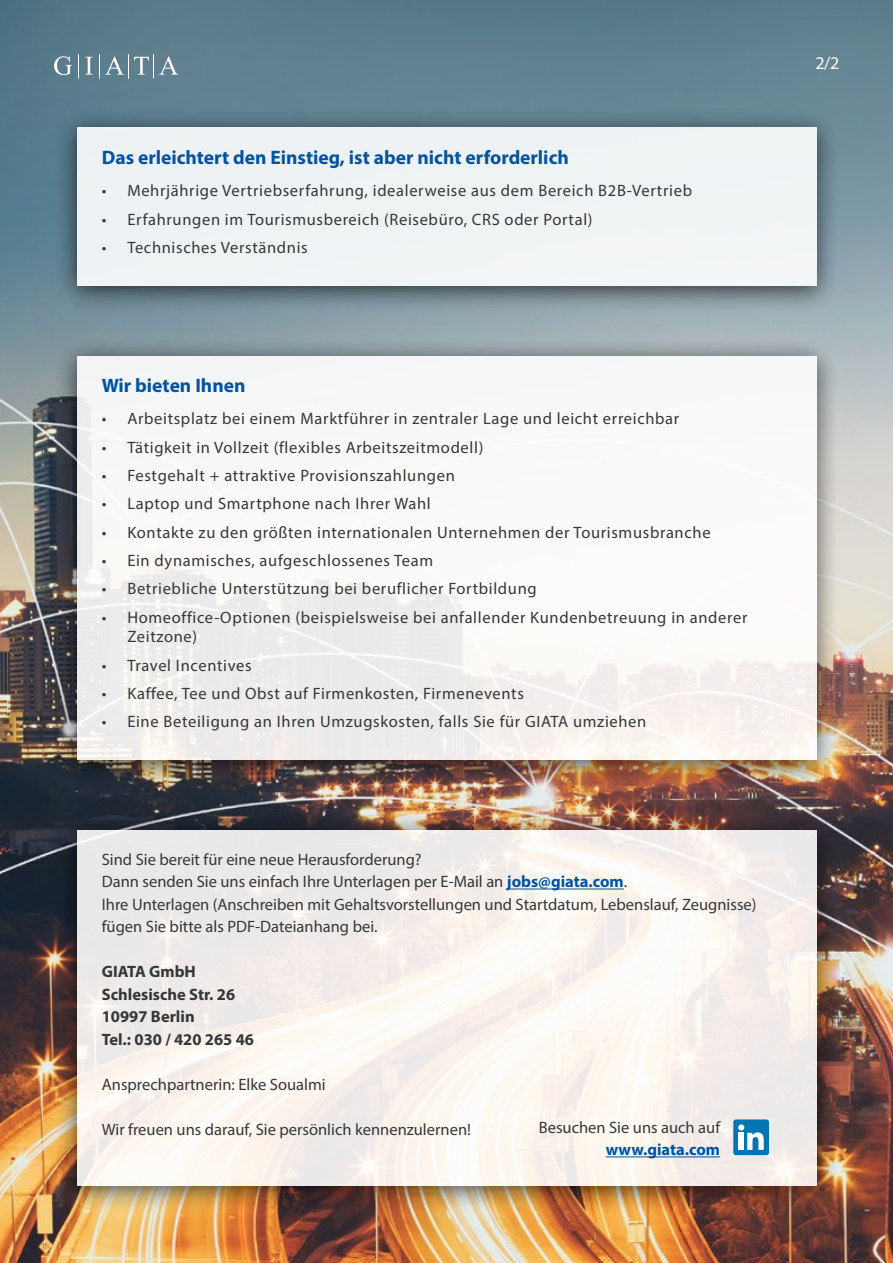
<style>
.page{position:relative;width:893px;height:1263px;background:#fff}
.page>*{position:absolute;margin:0;border:0;box-sizing:border-box;transform-origin:0 0}
.t1{font:700 19.5px "Myriad Pro";color:#0053a1}
.t2{font:18px "Myriad Pro";color:#fff}
.t3{font:16.5px/19.8px "Myriad Pro";letter-spacing:.04em;color:#363738}
.t4{font:16.5px/22.5px "Myriad Pro";color:#363738}
.t5{font:700 16.5px/22.5px "Myriad Pro";color:#363738}
.t6{font:700 16.5px "Myriad Pro";color:#0053a1}
.s1{font-weight:700;color:#0053a1}
</style>
<div class="page">
<img style="left:0;top:0;width:893px;height:1263px">
<svg style="left:54px;top:56px;width:18px;height:19px"></svg>
<svg style="left:78px;top:54px;width:1px;height:25px"></svg>
<svg style="left:85px;top:57px;width:8px;height:18px"></svg>
<svg style="left:99px;top:54px;width:79px;height:25px;background:#7792a0"></svg>
<div style="left:53px;top:108px;width:786px;height:206px;background:#000;opacity:.75"></div>
<div style="left:77px;top:128px;width:739px;height:158px;background:#f0f3f4"></div>
<div style="left:53px;top:337px;width:786px;height:451px;background:#000;opacity:.75"></div>
<div style="left:77px;top:356px;width:739px;height:404px;background:linear-gradient(to right,#f2f1f1,#fbf9f8)"></div>
<div style="left:53px;top:811px;width:786px;height:401px;background:#000;opacity:.75"></div>
<svg style="left:77px;top:830px;width:739px;height:355px"></svg>
<hr style="left:507px;top:888px;width:117px;height:1px;background:#0053a1">
<hr style="left:606px;top:1156px;width:114px;height:1px;background:#0053a1">
<div style="left:733px;top:1119px;width:36px;height:36px;background:#0075b2;border-radius:3px"></div>
<svg style="left:738px;top:1124px;width:26px;height:26px"></svg>
<h3 class="t1" style="left:102px;top:145px;width:469px">Das erleichtert den Einstieg, ist aber nicht erforderlich</h3>
<p class="t3" style="left:102px;top:181px;width:592px">• Mehrjährige Vertriebserfahrung, idealerweise aus dem Bereich B2B-Vertrieb</p>
<p class="t3" style="left:102px;top:209px;width:492px">• Erfahrungen im Tourismusbereich (Reisebüro, CRS oder Portal)</p>
<p class="t3" style="left:102px;top:237px;width:207px">• Technisches Verständnis</p>
<h3 class="t1" style="left:102px;top:373px;width:145px">Wir bieten Ihnen</h3>
<p class="t3" style="left:102px;top:409px;width:579px">• Arbeitsplatz bei einem Marktführer in zentraler Lage und leicht erreichbar</p>
<p class="t3" style="left:102px;top:437px;width:383px">• Tätigkeit in Vollzeit (flexibles Arbeitszeitmodell)</p>
<p class="t3" style="left:102px;top:465px;width:354px">• Festgehalt + attraktive Provisionszahlungen</p>
<p class="t3" style="left:102px;top:494px;width:331px">• Laptop und Smartphone nach Ihrer Wahl</p>
<p class="t3" style="left:102px;top:522px;width:610px">• Kontakte zu den größten internationalen Unternehmen der Tourismusbranche</p>
<p class="t3" style="left:102px;top:550px;width:333px">• Ein dynamisches, aufgeschlossenes Team</p>
<p class="t3" style="left:102px;top:578px;width:436px">• Betriebliche Unterstützung bei beruflicher Fortbildung</p>
<p class="t3" style="left:127px;top:607px;width:622px;text-indent:-26px">• Homeoffice-Optionen (beispielsweise bei anfallender Kundenbetreuung in anderer<br>Zeitzone)</p>
<p class="t3" style="left:102px;top:655px;width:151px">• Travel Incentives</p>
<p class="t3" style="left:102px;top:683px;width:424px">• Kaffee, Tee und Obst auf Firmenkosten, Firmenevents</p>
<p class="t3" style="left:102px;top:711px;width:546px">• Eine Beteiligung an Ihren Umzugskosten, falls Sie für GIATA umziehen</p>
<p class="t4" style="left:102px;top:848px;width:656px">Sind Sie bereit für eine neue Herausforderung?<br>Dann senden Sie uns einfach Ihre Unterlagen per E-Mail an <span class="s1">jobs@giata.com</span>.<br>Ihre Unterlagen (Anschreiben mit Gehaltsvorstellungen und Startdatum, Lebenslauf, Zeugnisse) fügen Sie bitte als PDF-Dateianhang bei.</p>
<p class="t5" style="left:102px;top:960px;width:154px">GIATA GmbH<br>Schlesische Str. 26<br>10997 Berlin<br>Tel.: 030 / 420 265 46</p>
<p class="t4" style="left:102px;top:1073px;width:225px">Ansprechpartnerin: Elke Soualmi</p>
<p class="t4" style="left:102px;top:1118px;width:371px">Wir freuen uns darauf, Sie persönlich kennenzulernen!</p>
<p class="t4" style="left:539px;top:1116px;width:184px">Besuchen Sie uns auch auf</p>
<p class="t6" style="left:606px;top:1139px;width:116px">www.giata.com</p>
<p class="t2" style="left:815px;top:52px;width:25px">2/2</p>
</div>
